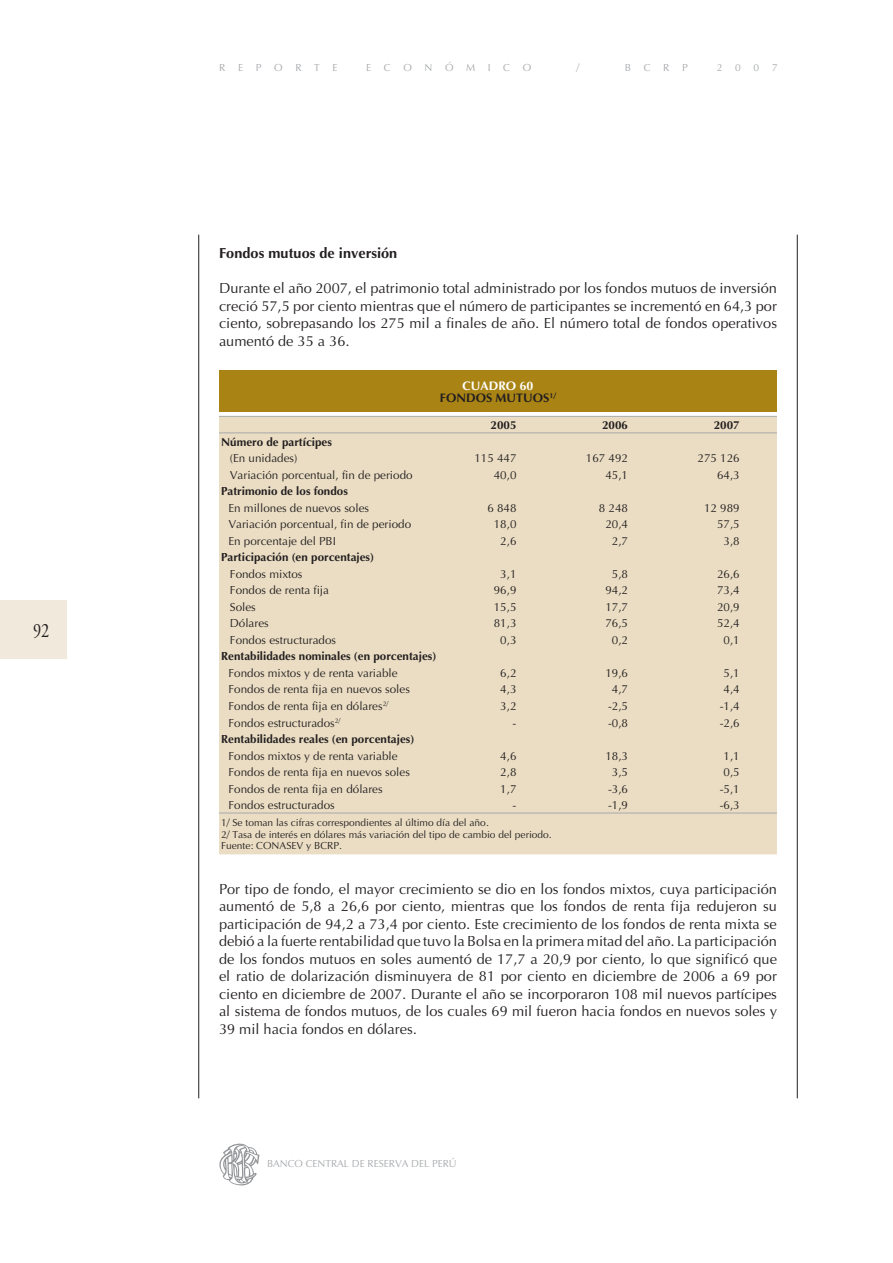
<style>
.page{position:relative;width:893px;height:1263px;background:#fff}
.page>*{position:absolute;margin:0;border:0;box-sizing:border-box;transform-origin:0 0}
.t1{font:20.4px "Adobe Garamond Pro";color:#231f20;scale:.8 1}
.t2{font:14.55px/17.5px "Optima";color:#231f20;text-align:justify}
.t3{font:700 14.55px "Optima";color:#231f20}
.t4{font:700 12.45px/11.7px "Optima";color:#231f20;text-align:center}
.t5{font:11.7px "Optima";color:#231f20}
.t6{font:700 11.7px "Optima";color:#231f20}
.t7{font:10.2px/11.7px "Optima";color:#231f20}
.t8{font:10.2px "Optima";color:#a7a9ac}
.s1{color:#fff}
</style>
<div class="page">
<div style="left:0;top:600px;width:66px;height:59px;background:#f1eadc"></div>
<hr style="left:198px;top:235px;width:1px;height:863px;background:#231f20">
<hr style="left:797px;top:235px;width:1px;height:863px;background:#231f20">
<svg style="left:219px;top:1144px;width:40px;height:41px"></svg>
<div style="left:219px;top:371px;width:558px;height:41px;background:#a98415"></div>
<div style="left:219px;top:417px;width:558px;height:437px;background:#eaddc3"></div>
<hr style="left:219px;top:416px;width:558px;height:1px;background:#a7a9ac">
<hr style="left:219px;top:433px;width:558px;height:1px;background:#a7a9ac">
<hr style="left:219px;top:813px;width:558px;height:1px;background:#a7a9ac">
<h1 class="t1" style="left:33px;top:618px;width:22px">92</h1>
<p class="t8" style="left:219px;top:63px;width:120px">R E P O R T E</p>
<p class="t8" style="left:366px;top:63px;width:166px">E C O N Ó M I C O</p>
<p class="t8" style="left:577px;top:63px;width:4px">/</p>
<p class="t8" style="left:625px;top:63px;width:64px">B C R P</p>
<p class="t8" style="left:717px;top:63px;width:62px">2 0 0 7</p>
<p class="t3" style="left:219px;top:247px;width:180px">Fondos mutuos de inversión</p>
<p class="t2" style="left:219px;top:281px;width:559px">Durante el año 2007, el patrimonio total administrado por los fondos mutuos de inversión creció 57,5 por ciento mientras que el número de participantes se incrementó en 64,3 por ciento, sobrepasando los 275 mil a finales de año. El número total de fondos operativos aumentó de 35 a 36.</p>
<p class="t4" style="left:440px;top:381px;width:118px"><span class="s1">CUADRO 60<br></span>FONDOS MUTUOS<sup>1/</sup></p>
<p class="t6" style="left:490px;top:420px;width:27px">2005</p>
<p class="t6" style="left:602px;top:420px;width:27px">2006</p>
<p class="t6" style="left:714px;top:420px;width:27px">2007</p>
<p class="t6" style="left:221px;top:437px;width:112px">Número de partícipes</p>
<p class="t5" style="left:230px;top:453px;width:69px">(En unidades)</p>
<p class="t5" style="left:474px;top:453px;width:44px">115 447</p>
<p class="t5" style="left:586px;top:453px;width:44px">167 492</p>
<p class="t5" style="left:698px;top:453px;width:44px">275 126</p>
<p class="t5" style="left:230px;top:470px;width:184px">Variación porcentual, fin de periodo</p>
<p class="t5" style="left:494px;top:470px;width:24px">40,0</p>
<p class="t5" style="left:605px;top:470px;width:24px">45,1</p>
<p class="t5" style="left:717px;top:470px;width:24px">64,3</p>
<p class="t6" style="left:221px;top:486px;width:128px">Patrimonio de los fondos</p>
<p class="t5" style="left:228px;top:503px;width:142px">En millones de nuevos soles</p>
<p class="t5" style="left:487px;top:503px;width:31px">6 848</p>
<p class="t5" style="left:599px;top:503px;width:31px">8 248</p>
<p class="t5" style="left:704px;top:503px;width:37px">12 989</p>
<p class="t5" style="left:228px;top:519px;width:184px">Variación porcentual, fin de periodo</p>
<p class="t5" style="left:494px;top:519px;width:24px">18,0</p>
<p class="t5" style="left:605px;top:519px;width:24px">20,4</p>
<p class="t5" style="left:717px;top:519px;width:24px">57,5</p>
<p class="t5" style="left:228px;top:536px;width:109px">En porcentaje del PBI</p>
<p class="t5" style="left:500px;top:536px;width:18px">2,6</p>
<p class="t5" style="left:612px;top:536px;width:18px">2,7</p>
<p class="t5" style="left:723px;top:536px;width:18px">3,8</p>
<p class="t6" style="left:221px;top:552px;width:154px">Participación (en porcentajes)</p>
<p class="t5" style="left:230px;top:569px;width:74px">Fondos mixtos</p>
<p class="t5" style="left:500px;top:569px;width:18px">3,1</p>
<p class="t5" style="left:612px;top:569px;width:18px">5,8</p>
<p class="t5" style="left:717px;top:569px;width:24px">26,6</p>
<p class="t5" style="left:230px;top:585px;width:101px">Fondos de renta fija</p>
<p class="t5" style="left:494px;top:585px;width:24px">96,9</p>
<p class="t5" style="left:605px;top:585px;width:24px">94,2</p>
<p class="t5" style="left:717px;top:585px;width:24px">73,4</p>
<p class="t5" style="left:230px;top:602px;width:27px">Soles</p>
<p class="t5" style="left:494px;top:602px;width:24px">15,5</p>
<p class="t5" style="left:605px;top:602px;width:24px">17,7</p>
<p class="t5" style="left:717px;top:602px;width:24px">20,9</p>
<p class="t5" style="left:230px;top:619px;width:40px">Dólares</p>
<p class="t5" style="left:494px;top:619px;width:24px">81,3</p>
<p class="t5" style="left:605px;top:619px;width:24px">76,5</p>
<p class="t5" style="left:717px;top:619px;width:24px">52,4</p>
<p class="t5" style="left:230px;top:635px;width:108px">Fondos estructurados</p>
<p class="t5" style="left:500px;top:635px;width:18px">0,3</p>
<p class="t5" style="left:612px;top:635px;width:18px">0,2</p>
<p class="t5" style="left:723px;top:635px;width:18px">0,1</p>
<p class="t6" style="left:221px;top:652px;width:217px">Rentabilidades nominales (en porcentajes)</p>
<p class="t5" style="left:228px;top:668px;width:171px">Fondos mixtos y de renta variable</p>
<p class="t5" style="left:500px;top:668px;width:18px">6,2</p>
<p class="t5" style="left:605px;top:668px;width:24px">19,6</p>
<p class="t5" style="left:723px;top:668px;width:18px">5,1</p>
<p class="t5" style="left:228px;top:685px;width:183px">Fondos de renta fija en nuevos soles</p>
<p class="t5" style="left:500px;top:685px;width:18px">4,3</p>
<p class="t5" style="left:612px;top:685px;width:18px">4,7</p>
<p class="t5" style="left:723px;top:685px;width:18px">4,4</p>
<p class="t5" style="left:228px;top:701px;width:161px">Fondos de renta fija en dólares<sup>2/</sup></p>
<p class="t5" style="left:500px;top:701px;width:18px">3,2</p>
<p class="t5" style="left:608px;top:701px;width:22px">-2,5</p>
<p class="t5" style="left:720px;top:701px;width:22px">-1,4</p>
<p class="t5" style="left:228px;top:718px;width:113px">Fondos estructurados<sup>2/</sup></p>
<p class="t5" style="left:513px;top:718px;width:5px">-</p>
<p class="t5" style="left:608px;top:718px;width:22px">-0,8</p>
<p class="t5" style="left:720px;top:718px;width:22px">-2,6</p>
<p class="t6" style="left:221px;top:734px;width:195px">Rentabilidades reales (en porcentajes)</p>
<p class="t5" style="left:228px;top:751px;width:171px">Fondos mixtos y de renta variable</p>
<p class="t5" style="left:500px;top:751px;width:18px">4,6</p>
<p class="t5" style="left:605px;top:751px;width:24px">18,3</p>
<p class="t5" style="left:723px;top:751px;width:18px">1,1</p>
<p class="t5" style="left:228px;top:767px;width:183px">Fondos de renta fija en nuevos soles</p>
<p class="t5" style="left:500px;top:767px;width:18px">2,8</p>
<p class="t5" style="left:612px;top:767px;width:18px">3,5</p>
<p class="t5" style="left:723px;top:767px;width:18px">0,5</p>
<p class="t5" style="left:228px;top:784px;width:156px">Fondos de renta fija en dólares</p>
<p class="t5" style="left:500px;top:784px;width:18px">1,7</p>
<p class="t5" style="left:608px;top:784px;width:22px">-3,6</p>
<p class="t5" style="left:720px;top:784px;width:22px">-5,1</p>
<p class="t5" style="left:228px;top:800px;width:108px">Fondos estructurados</p>
<p class="t5" style="left:513px;top:800px;width:5px">-</p>
<p class="t5" style="left:608px;top:800px;width:22px">-1,9</p>
<p class="t5" style="left:720px;top:800px;width:22px">-6,3</p>
<p class="t7" style="left:221px;top:818px;width:332px">1/ Se toman las cifras correspondientes al último día del año.<br>2/ Tasa de interés en dólares más variación del tipo de cambio del periodo.<br>Fuente: CONASEV y BCRP.</p>
<p class="t2" style="left:219px;top:881px;width:559px">Por tipo de fondo, el mayor crecimiento se dio en los fondos mixtos, cuya participación aumentó de 5,8 a 26,6 por ciento, mientras que los fondos de renta fija redujeron su participación de 94,2 a 73,4 por ciento. Este crecimiento de los fondos de renta mixta se debió a la fuerte rentabilidad que tuvo la Bolsa en la primera mitad del año. La participación de los fondos mutuos en soles aumentó de 17,7 a 20,9 por ciento, lo que significó que el ratio de dolarización disminuyera de 81 por ciento en diciembre de 2006 a 69 por ciento en diciembre de 2007. Durante el año se incorporaron 108 mil nuevos partícipes al sistema de fondos mutuos, de los cuales 69 mil fueron hacia fondos en nuevos soles y 39 mil hacia fondos en dólares.</p>
<p class="t8" style="left:267px;top:1160px;width:191px">BANCO CENTRAL DE RESERVA DEL PERÚ</p>
</div>
